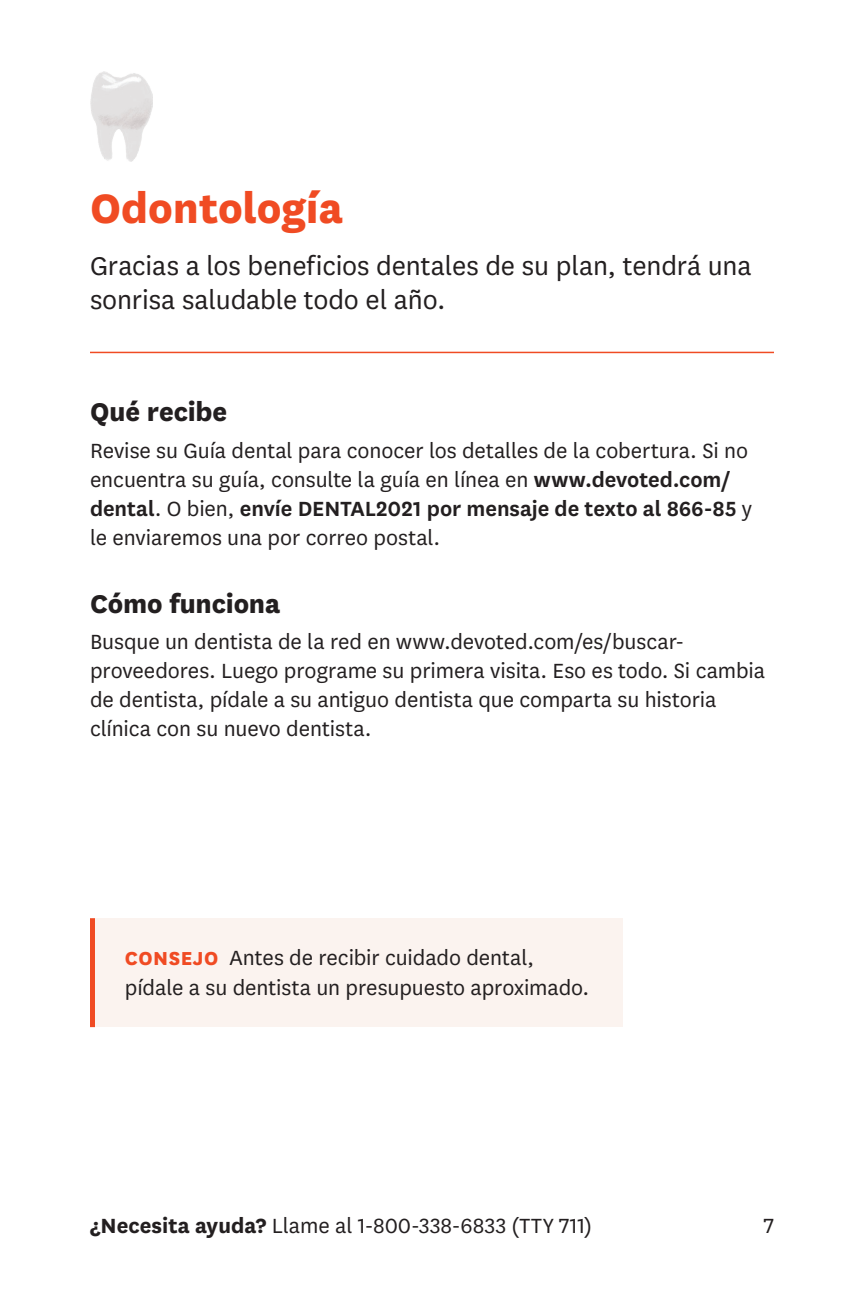
<style>
.page{position:relative;width:864px;height:1296px;background:#fff}
.page>*{position:absolute;margin:0;border:0;box-sizing:border-box;transform-origin:0 0}
.t1{font:800 48px "National";color:#f04b23}
.t2{font:30px/34px "National";letter-spacing:-.005em;color:#231f20}
.t3{font:800 30px "National";letter-spacing:-.005em;color:#231f20}
.t4{font:24px/29px "National";letter-spacing:-.005em;color:#231f20}
.s1{font-weight:600}
.s2{font-weight:800;font-size:22px;color:#f04b23}
.s3{font-weight:700}
</style>
<div class="page">
<hr style="left:90px;top:352px;width:684px;height:1px;background:#f04b23">
<img style="left:90px;top:72px;width:62px;height:90px">
<div style="left:92px;top:918px;width:532px;height:109px;background:#fbf3ef"></div>
<div style="left:90px;top:918px;width:5px;height:109px;background:#f04b23"></div>
<h1 class="t1" style="left:90px;top:174px;width:255px">Odontología</h1>
<p class="t2" style="left:90px;top:248px;width:663px">Gracias a los beneficios dentales de su plan, tendrá una sonrisa saludable todo el año.</p>
<p class="t3" style="left:90px;top:391px;width:139px">Qué recibe</p>
<p class="t4" style="left:90px;top:435px;width:664px">Revise su Guía dental para conocer los detalles de la cobertura. Si no encuentra su guía, consulte la guía en línea en <span class="s1">www.devoted.com/ dental</span>. O bien, <span class="s1">envíe DENTAL2021 por mensaje de texto al 866-85</span> y le enviaremos una por correo postal.</p>
<p class="t3" style="left:90px;top:582px;width:192px">Cómo funciona</p>
<p class="t4" style="left:90px;top:626px;width:677px">Busque un dentista de la red en www.devoted.com/es/buscar&shy;proveedores. Luego programe su primera visita. Eso es todo. Si cambia de dentista, pídale a su antiguo dentista que comparta su historia clínica con su nuevo dentista.</p>
<p class="t4" style="left:125px;top:941px;width:466px;line-height:30px"><span class="s2">CONSEJO</span> Antes de recibir cuidado dental, pídale a su dentista un presupuesto aproximado.</p>
<p class="t4" style="left:90px;top:1210px;width:504px"><span class="s3">¿Necesita ayuda?</span> Llame al 1-800-338-6833 (TTY 711)</p>
<p class="t4" style="left:764px;top:1210px;width:12px">7</p>
</div>
